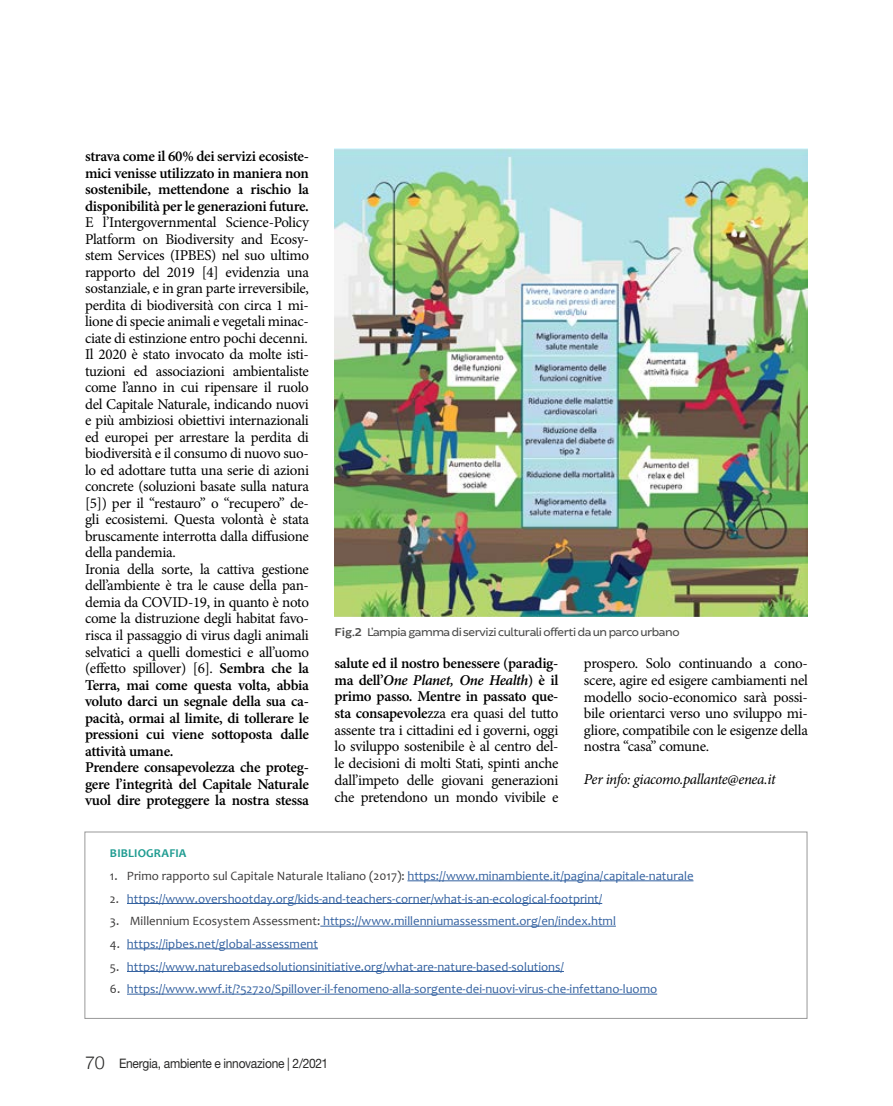
<style>
.page{position:relative;width:893px;height:1106px;background:#fff}
.page>*{position:absolute;margin:0;border:0;box-sizing:border-box;transform-origin:0 0}
._3_col_base_ok{font:15px/16.5px "Minion Pro";letter-spacing:-.02em;color:#000;text-align:justify}
._3_col_base_ok-2{font:600 15px/16.5px "Minion Pro";letter-spacing:-.02em;color:#000;text-align:justify}
._3_col_base_ok-3{font:italic 15px "Minion Pro";letter-spacing:-.025em;color:#000}
.t1{font:13.05px "Helvetica Neue LT Std";letter-spacing:-.02em;color:#282827;scale:.92 1}
.t2{font:12.75px "Candara";color:#3361a0}
.Body_Text___Table{font:12px "Brocha";letter-spacing:-.04em;color:#4a4a49}
.Title___Sidebar_1{font:700 12px "Candara";letter-spacing:.015em;color:#1f9c91}
.s1{font-weight:600}
.s2{font-weight:600;font-style:italic}
.s3{color:#3c3b3b}
.s4{font-family:"Helvetica Neue";font-weight:300;font-size:18px}
</style>
<div class="page">
<hr style="left:407px;top:880px;width:286px;height:1px;background:#3361a0">
<hr style="left:127px;top:903px;width:475px;height:1px;background:#3361a0">
<hr style="left:320px;top:925px;width:296px;height:1px;background:#3361a0">
<hr style="left:127px;top:948px;width:191px;height:1px;background:#3361a0">
<hr style="left:127px;top:971px;width:437px;height:1px;background:#3361a0">
<hr style="left:127px;top:993px;width:530px;height:1px;background:#3361a0">
<img style="left:334px;top:149px;width:474px;height:468px">
<p class="_3_col_base_ok" style="left:85px;top:148px;width:225px"><span class="s1">strava come il 60% dei servizi ecosiste&shy;mici venisse utilizzato in maniera non sostenibile, mettendone a rischio la disponibilità per le generazioni future.<br></span>E l’Intergovernmental Science-Policy Platform on Biodiversity and Ecosy&shy;stem Services (IPBES) nel suo ultimo rapporto del 2019 [4] evidenzia una sostanziale, e in gran parte irreversibile, perdita di biodiversità con circa 1 mi&shy;lione di specie animali e vegetali minac&shy;ciate di estinzione entro pochi decenni.</p>
<p class="_3_col_base_ok" style="left:85px;top:346px;width:225px">Il 2020 è stato invocato da molte isti&shy;tuzioni ed associazioni ambientaliste come l’anno in cui ripensare il ruolo del Capitale Naturale, indicando nuovi e più ambiziosi obiettivi internazionali ed europei per arrestare la perdita di biodiversità e il consumo di nuovo suo&shy;lo ed adottare tutta una serie di azioni concrete (soluzioni basate sulla natura [5]) per il “restauro” o “recupero” de&shy;gli ecosistemi. Questa volontà è stata bruscamente interrotta dalla diffusione della pandemia.</p>
<p class="_3_col_base_ok" style="left:85px;top:561px;width:225px">Ironia della sorte, la cattiva gestione dell’ambiente è tra le cause della pan&shy;demia da COVID-19, in quanto è noto come la distruzione degli habitat favo&shy;risca il passaggio di virus dagli animali selvatici a quelli domestici e all’uomo (effetto spillover) [6]. <span class="s1">Sembra che la Terra, mai come questa volta, abbia voluto darci un segnale della sua ca&shy;pacità, ormai al limite, di tollerare le pressioni cui viene sottoposta dalle attività umane.</span></p>
<p class="_3_col_base_ok-2" style="left:85px;top:759px;width:225px">Prendere consapevolezza che proteg&shy;gere l’integrità del Capitale Naturale vuol dire proteggere la nostra stessa</p>
<p class="Body_Text___Table" style="left:334px;top:625px;width:346px"><span class="s1">Fig.2</span> L’ampia gamma di servizi culturali offerti da un parco urbano</p>
<p class="_3_col_base_ok" style="left:334px;top:655px;width:225px"><span class="s1">salute ed il nostro benessere (paradig&shy;ma dell’</span><span class="s2">One Planet, One Health</span><span class="s1">) è il primo passo. Mentre in passato que&shy;sta consapevole</span>zza era quasi del tutto assente tra i cittadini ed i governi, oggi lo sviluppo sostenibile è al centro del&shy;le decisioni di molti Stati, spinti anche dall’impeto delle giovani generazioni che pretendono un mondo vivibile e</p>
<p class="_3_col_base_ok" style="left:584px;top:655px;width:225px">prospero. Solo continuando a cono&shy;scere, agire ed esigere cambiamenti nel modello socio-economico sarà possi&shy;bile orientarci verso uno sviluppo mi&shy;gliore, compatibile con le esigenze della nostra “casa” comune.</p>
<p class="_3_col_base_ok-3" style="left:584px;top:769px;width:193px">Per info: giacomo.pallante@enea.it</p>
<p class="Title___Sidebar_1" style="left:110px;top:846px;width:78px">BIBLIOGRAFIA</p>
<p class="t2" style="left:110px;top:867px;width:585px"><span class="s3">1. Primo rapporto sul Capitale Naturale Italiano (2017):</span> https://www.minambiente.it/pagina/capitale-naturale</p>
<p class="t2" style="left:110px;top:890px;width:494px"><span class="s3">2.</span> https://www.overshootday.org/kids-and-teachers-corner/what-is-an-ecological-footprint/</p>
<p class="t2" style="left:110px;top:913px;width:507px"><span class="s3">3. Millennium Ecosystem Assessment:</span> https://www.millenniumassessment.org/en/index.html</p>
<p class="t2" style="left:110px;top:935px;width:210px"><span class="s3">4.</span> https://ipbes.net/global-assessment</p>
<p class="t2" style="left:110px;top:958px;width:455px"><span class="s3">5.</span> https://www.naturebasedsolutionsinitiative.org/what-are-nature-based-solutions/</p>
<p class="t2" style="left:110px;top:981px;width:549px"><span class="s3">6.</span> https://www.wwf.it/?52720/Spillover-il-fenomeno-alla-sorgente-dei-nuovi-virus-che-infettano-luomo</p>
<p class="t1" style="left:85px;top:1056px;width:266px"><span class="s4">70</span> Energia, ambiente e innovazione | 2/2021</p>
</div>
